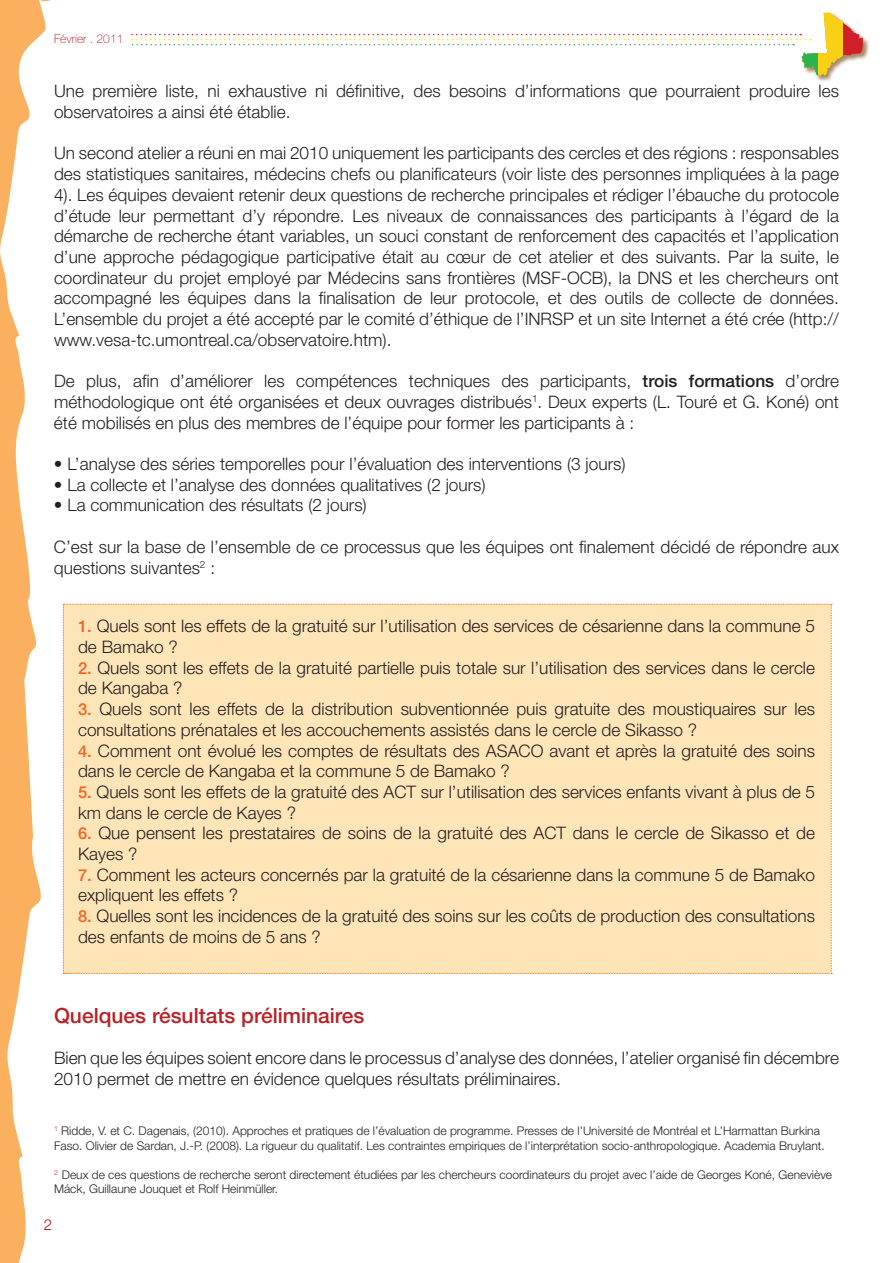
<style>
.page{position:relative;width:893px;height:1263px;background:#fff}
.page>*{position:absolute;margin:0;border:0;box-sizing:border-box;transform-origin:0 0}
.t1{font:500 21px "Helvetica Neue LT Std";color:#ba2026}
.t2{font:300 17.25px/20.7px "Helvetica Neue LT Std";color:#231f20}
.t3{font:300 15px "Helvetica Neue LT Std";color:#b00d15}
.t4{font:300 12px/14.4px "Helvetica Neue LT Std";color:#231f20}
.t5{font:100 12px "Helvetica Neue LT Std";color:#b00d15}
.s1{font-weight:500}
.s2{font-weight:500;font-size:16.5px;color:#f36421}
</style>
<div class="page">
<svg style="left:0;top:0;width:51px;height:1263px"></svg>
<div style="left:801px;top:13px;width:68px;height:69px;background:#8d6437;opacity:.75"></div>
<svg style="left:55px;top:13px;width:763px;height:63px"></svg>
<svg style="left:802px;top:13px;width:16px;height:62px"></svg>
<svg style="left:818px;top:13px;width:25px;height:63px;fill:#fad017"></svg>
<svg style="left:843px;top:13px;width:20px;height:63px"></svg>
<div style="left:63px;top:604px;width:769px;height:370px;background:#fee5b8"></div>
<p class="t5" style="left:54px;top:32px;width:71px">Février . 2011</p>
<p class="t2" style="left:54px;top:81px;width:786px">Une première liste, ni exhaustive ni définitive, des besoins d’informations que pourraient produire les observatoires a ainsi été établie.</p>
<p class="t2" style="left:54px;top:143px;width:787px;text-align:justify">Un second atelier a réuni en mai 2010 uniquement les participants des cercles et des régions : responsables des statistiques sanitaires, médecins chefs ou planificateurs (voir liste des personnes impliquées à la page 4). Les équipes devaient retenir deux questions de recherche principales et rédiger l’ébauche du protocole d’étude leur permettant d’y répondre. Les niveaux de connaissances des participants à l’égard de la démarche de recherche étant variables, un souci constant de renforcement des capacités et l’application d’une approche pédagogique participative était au cœur de cet atelier et des suivants. Par la suite, le coordinateur du projet employé par Médecins sans frontières (MSF-OCB), la DNS et les chercheurs ont accompagné les équipes dans la finalisation de leur protocole, et des outils de collecte de données.<br>L’ensemble du projet a été accepté par le comité d’éthique de l’INRSP et un site Internet a été crée (http:// www.vesa-tc.umontreal.ca/observatoire.htm).</p>
<p class="t2" style="left:54px;top:370px;width:786px;text-align:justify">De plus, afin d’améliorer les compétences techniques des participants, <span class="s1">trois formations</span> d’ordre méthodologique ont été organisées et deux ouvrages distribués<sup>1</sup>. Deux experts (L. Touré et G. Koné) ont été mobilisés en plus des membres de l’équipe pour former les participants à :</p>
<p class="t2" style="left:54px;top:453px;width:573px">• L’analyse des séries temporelles pour l’évaluation des interventions (3 jours)</p>
<p class="t2" style="left:54px;top:474px;width:433px">• La collecte et l’analyse des données qualitatives (2 jours)</p>
<p class="t2" style="left:54px;top:495px;width:314px">• La communication des résultats (2 jours)</p>
<p class="t2" style="left:54px;top:536px;width:786px">C’est sur la base de l’ensemble de ce processus que les équipes ont finalement décidé de répondre aux questions suivantes<sup>2</sup> :</p>
<p class="t2" style="left:78px;top:615px;width:738px"><span class="s2">1.</span> Quels sont les effets de la gratuité sur l’utilisation des services de césarienne dans la commune 5 de Bamako ?</p>
<p class="t2" style="left:78px;top:657px;width:738px"><span class="s2">2.</span> Quels sont les effets de la gratuité partielle puis totale sur l’utilisation des services dans le cercle de Kangaba ?</p>
<p class="t2" style="left:78px;top:698px;width:738px"><span class="s2">3.</span> Quels sont les effets de la distribution subventionnée puis gratuite des moustiquaires sur les consultations prénatales et les accouchements assistés dans le cercle de Sikasso ?</p>
<p class="t2" style="left:78px;top:740px;width:738px"><span class="s2">4.</span> Comment ont évolué les comptes de résultats des ASACO avant et après la gratuité des soins dans le cercle de Kangaba et la commune 5 de Bamako ?</p>
<p class="t2" style="left:78px;top:781px;width:739px"><span class="s2">5.</span> Quels sont les effets de la gratuité des ACT sur l’utilisation des services enfants vivant à plus de 5 km dans le cercle de Kayes ?</p>
<p class="t2" style="left:78px;top:822px;width:738px"><span class="s2">6.</span> Que pensent les prestataires de soins de la gratuité des ACT dans le cercle de Sikasso et de<br>Kayes ?</p>
<p class="t2" style="left:78px;top:864px;width:738px"><span class="s2">7.</span> Comment les acteurs concernés par la gratuité de la césarienne dans la commune 5 de Bamako expliquent les effets ?</p>
<p class="t2" style="left:78px;top:905px;width:738px"><span class="s2">8.</span> Quelles sont les incidences de la gratuité des soins sur les coûts de production des consultations des enfants de moins de 5 ans ?</p>
<p class="t1" style="left:54px;top:1003px;width:312px">Quelques résultats préliminaires</p>
<p class="t2" style="left:54px;top:1047px;width:786px">Bien que les équipes soient encore dans le processus d’analyse des données, l’atelier organisé fin décembre<br>2010 permet de mettre en évidence quelques résultats préliminaires.</p>
<p class="t4" style="left:54px;top:1124px;width:772px"><sup>1</sup> Ridde, V. et C. Dagenais, (2010). Approches et pratiques de l’évaluation de programme. Presses de l’Université de Montréal et L’Harmattan Burkina<br>Faso. Olivier de Sardan, J.-P. (2008). La rigueur du qualitatif. Les contraintes empiriques de l’interprétation socio-anthropologique. Academia Bruylant.</p>
<p class="t4" style="left:54px;top:1167px;width:780px"><sup>2</sup> Deux de ces questions de recherche seront directement étudiées par les chercheurs coordinateurs du projet avec l’aide de Georges Koné, Geneviève<br>Máck, Guillaune Jouquet et Rolf Heinmüller.</p>
<p class="t3" style="left:44px;top:1216px;width:10px">2</p>
</div>
